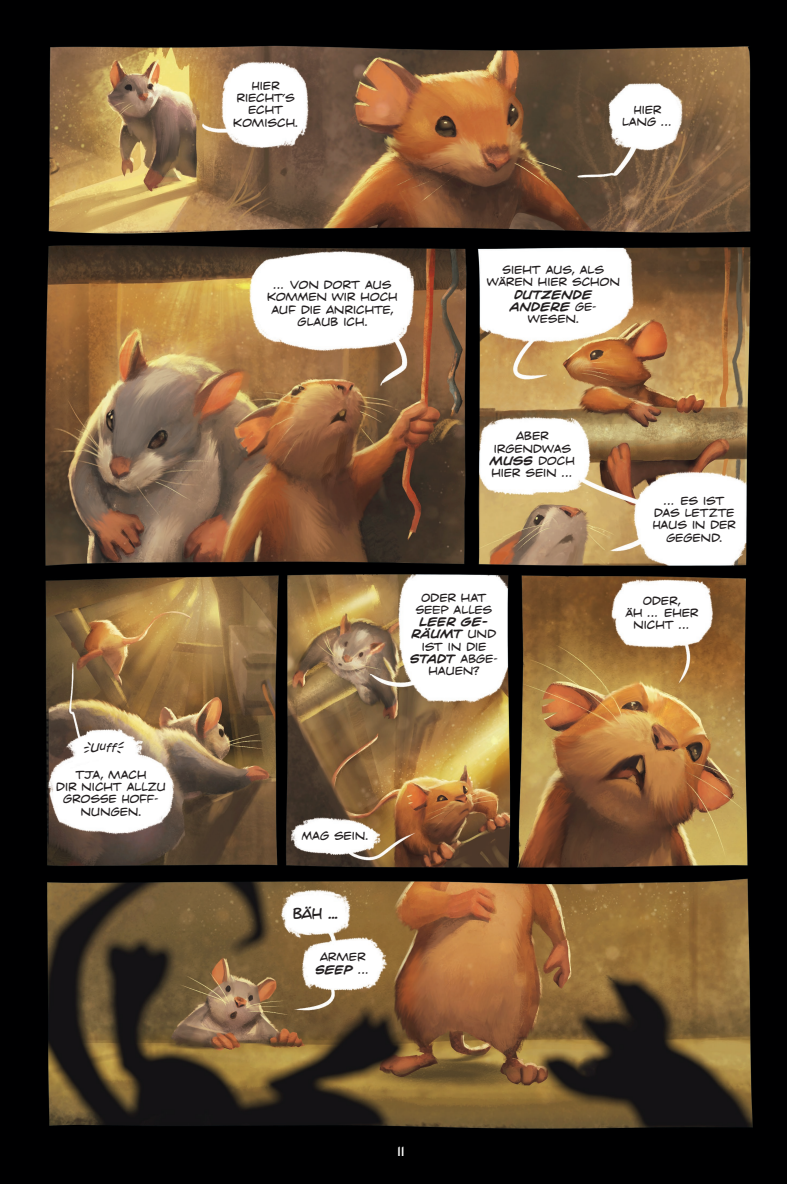
<style>
.page{position:relative;width:787px;height:1184px;background:#fff}
.page>*{position:absolute;margin:0;border:0;box-sizing:border-box;transform-origin:0 0}
.t1{font:14px "CC Dave Gibbons";color:#231f20}
.t2{font:14px "Knockout HTF31 Junior Middlewt";color:#fff}
.t3{font:italic 12.25px "CC Dave Gibbons Lower";color:#231f20}
.t4{font:10.5px/12.2px "CC Dave Gibbons";letter-spacing:.01em;color:#231f20;text-align:center}
.t5{font:italic 700 10.5px/12.2px "CC Dave Gibbons";letter-spacing:.03em;color:#231f20;text-align:center}
.s1{font-weight:400;font-style:normal}
.s2{font-weight:700;font-style:italic}
</style>
<div class="page">
<img style="left:0;top:0;width:787px;height:1184px">
<p class="t3" style="left:84px;top:740px;width:41px">{Uuff}</p>
<p class="t4" style="left:56px;top:768px;width:111px">TJA, MACH<br>DIR NICHT ALLZU<br>GROSSE HOFF-<br>NUNGEN.</p>
<p class="t4" style="left:234px;top:80px;width:66px">HIER<br>RIECHT’S<br>ECHT<br>KOMISCH.</p>
<p class="t4" style="left:622px;top:104px;width:52px">HIER<br>LANG …</p>
<p class="t4" style="left:267px;top:279px;width:132px">… VON DORT AUS<br>KOMMEN WIR HOCH<br>AUF DIE ANRICHTE,<br>GLAUB ICH.</p>
<p class="t4" style="left:487px;top:264px;width:135px">SIEHT AUS, ALS<br>WÄREN HIER SCHON</p>
<p class="t5" style="left:510px;top:289px;width:88px">DUTZENDE<br>ANDERE <span class="s1">GE-<br>WESEN.</span></p>
<p class="t4" style="left:490px;top:430px;width:86px">ABER<br>IRGENDWAS<br><span class="s2">MUSS</span> DOCH<br>HIER SEIN …</p>
<p class="t4" style="left:416px;top:591px;width:78px">ODER HAT<br>SEEP ALLES</p>
<p class="t4" style="left:410px;top:616px;width:89px"><span class="s2">LEER GE-<br>RÄUMT</span> UND<br>IST IN DIE<br><span class="s2">STADT</span> ABGE-<br>HAUEN?</p>
<p class="t4" style="left:652px;top:495px;width:84px">… ES IST<br>DAS LETZTE<br>HAUS IN DER<br>GEGEND.</p>
<p class="t4" style="left:625px;top:594px;width:74px">ODER,<br>ÄH … EHER<br>NICHT …</p>
<p class="t4" style="left:302px;top:829px;width:68px">MAG SEIN.</p>
<h1 class="t1" style="left:293px;top:906px;width:46px">BÄH ...</h1>
<p class="t4" style="left:316px;top:951px;width:56px">ARMER<br><span class="s2">SEEP</span> …</p>
<h1 class="t2" style="left:397px;top:1143px;width:9px">11</h1>
</div>
